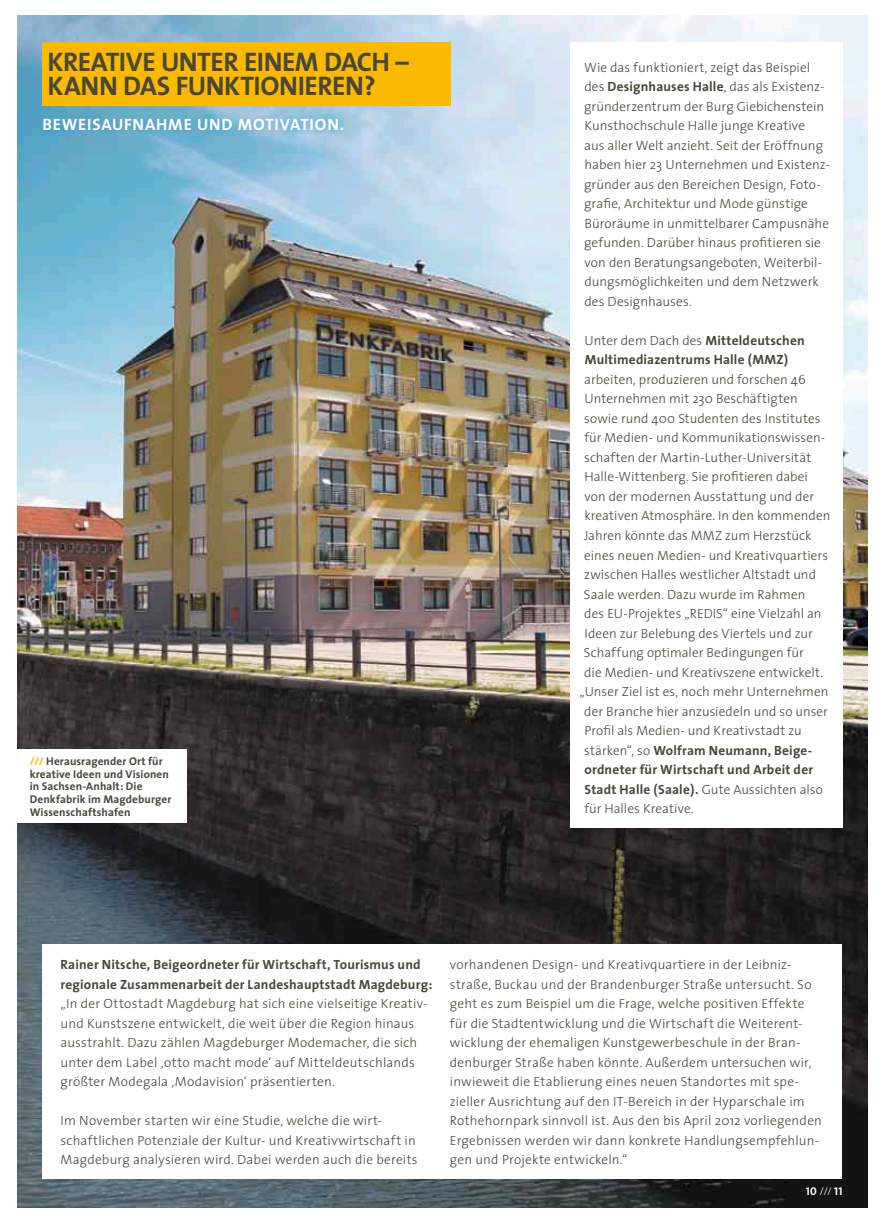
<style>
.page{position:relative;width:885px;height:1225px;background:#fff}
.page>*{position:absolute;margin:0;border:0;box-sizing:border-box;transform-origin:0 0}
.t1{font:700 27px/24px "The Sans";letter-spacing:-.015em;color:#48473a}
.t2{font:700 16.5px "The Sans";letter-spacing:.05em;color:#fff}
.t3{font:300 13.35px/19.5px "The Sans";letter-spacing:.01em;color:#48473a}
.t4{font:700 13.35px/19.5px "The Sans";letter-spacing:.01em;color:#48473a}
.t5{font:700 11.25px/12.8px "The Sans";letter-spacing:.01em;color:#48473a}
.t6{font:11.25px "The Sans Bold Caps";color:#fff}
.s1{color:#fbb900}
.s2{font-weight:700}
.s3{font-weight:300}
.s4{font-family:"The Sans Light Caps"}
</style>
<div class="page">
<img style="left:17px;top:16px;width:850px;height:1192px">
<div style="left:43px;top:43px;width:408px;height:63px;background:#fbb900"></div>
<div style="left:36px;top:111px;width:314px;height:27px;background:#349cbb;opacity:.8"></div>
<div style="left:43px;top:944px;width:799px;height:235px;background:#fff"></div>
<div style="left:15px;top:750px;width:172px;height:73px;background:#fff"></div>
<div style="left:570px;top:43px;width:272px;height:785px;background:#fff"></div>
<h1 class="t1" style="left:47px;top:49px;width:363px">Kreative unter einem dach – kann das funktionieren?</h1>
<p class="t2" style="left:43px;top:111px;width:207px">Beweisaufnahme und MOTIVATION</p>
<p class="t2" style="left:340px;top:111px;width:6px">.</p>
<p class="t5" style="left:30px;top:754px;width:143px"><span class="s1">///</span> Herausragender Ort für kreative Ideen und Visionen in Sachsen-Anhalt: Die<br>Denkfabrik im Magdeburger<br>Wissenschaftshafen</p>
<p class="t3" style="left:584px;top:57px;width:247px">Wie das funktioniert, zeigt das Beispiel des <span class="s2">Designhauses Halle</span>, das als Existenz&shy;gründerzentrum der Burg Giebichenstein Kunsthochschule Halle junge Kreative<br>aus aller Welt anzieht. Seit der Eröffnung haben hier 23 Unternehmen und Existenz&shy;gründer aus den Bereichen Design, Foto&shy;grafie, Architektur und Mode günstige Büroräume in unmittelbarer Campusnähe gefunden. Darüber hinaus profitieren sie von den Beratungsangeboten, Weiterbil&shy;dungsmöglichkeiten und dem Netzwerk des Designhauses.</p>
<p class="t4" style="left:584px;top:330px;width:222px"><span class="s3">Unter dem Dach des</span> Mitteldeutschen<br>Multimediazentrums Halle (MMZ</p>
<p class="t4" style="left:784px;top:350px;width:6px">)</p>
<p class="t3" style="left:584px;top:369px;width:223px">arbeiten, produzieren und forschen 46</p>
<p class="t3" style="left:584px;top:389px;width:215px">Unternehmen mit 230 Beschäftigten</p>
<p class="t3" style="left:584px;top:408px;width:238px">sowie rund 400 Studenten des Institutes</p>
<p class="t3" style="left:584px;top:428px;width:242px">für Medien- und Kommunikationswissen-</p>
<p class="t3" style="left:584px;top:447px;width:228px">schaften der Martin-Luther-Universität</p>
<p class="t3" style="left:584px;top:467px;width:225px">Halle-Wittenberg. Sie profitieren dabei</p>
<p class="t3" style="left:584px;top:486px;width:231px">von der modernen Ausstattung und der</p>
<p class="t3" style="left:584px;top:506px;width:247px">kreativen Atmosphäre. In den kommenden</p>
<p class="t3" style="left:584px;top:525px;width:229px">Jahren könnte das MMZ zum Herzstück</p>
<p class="t3" style="left:584px;top:545px;width:245px">eines neuen Medien- und Kreativquartiers</p>
<p class="t3" style="left:584px;top:564px;width:233px">zwischen Halles westlicher Altstadt und</p>
<p class="t3" style="left:584px;top:584px;width:223px">Saale werden. Dazu wurde im Rahmen</p>
<p class="t3" style="left:584px;top:603px;width:239px">des EU-Projektes „REDIS“ eine Vielzahl an</p>
<p class="t3" style="left:584px;top:623px;width:230px">Ideen zur Belebung des Viertels und zur</p>
<p class="t3" style="left:584px;top:642px;width:221px">Schaffung optimaler Bedingungen für</p>
<p class="t3" style="left:584px;top:662px;width:240px">die Medien- und Kreativszene entwickelt.</p>
<p class="t3" style="left:579px;top:681px;width:250px">„Unser Ziel ist es, noch mehr Unternehmen</p>
<p class="t3" style="left:584px;top:701px;width:245px">der Branche hier anzusiedeln und so unser</p>
<p class="t3" style="left:584px;top:720px;width:219px">Profil als Medien- und Kreativstadt zu</p>
<p class="t4" style="left:584px;top:740px;width:230px"><span class="s3">stärken“, so</span> Wolfram Neumann, Beige-</p>
<p class="t4" style="left:584px;top:759px;width:230px">ordneter für Wirtschaft und Arbeit der</p>
<p class="t4" style="left:584px;top:779px;width:240px">Stadt Halle (Saale). <span class="s3">Gute Aussichten also</span></p>
<p class="t3" style="left:584px;top:798px;width:111px">für Halles Kreative.</p>
<p class="t4" style="left:60px;top:954px;width:373px">Rainer Nitsche, Beigeordneter für Wirtschaft, Tourismus und regionale Zusammenarbeit der Landeshauptstadt Magdeburg:</p>
<p class="t3" style="left:61px;top:993px;width:368px">„In der Ottostadt Magdeburg hat sich eine vielseitige Kreativ&shy;und Kunstszene entwickelt, die weit über die Region hinaus ausstrahlt. Dazu zählen Magdeburger Modemacher, die sich unter dem Label ‚otto macht mode‘ auf Mitteldeutschlands größter Modegala ‚Modavision‘ präsentierten.</p>
<p class="t3" style="left:61px;top:1110px;width:358px">Im November starten wir eine Studie, welche die wirt&shy;schaftlichen Potenziale der Kultur- und Kreativwirtschaft in<br>Magdeburg analysieren wird. Dabei werden auch die bereits</p>
<p class="t3" style="left:450px;top:954px;width:373px">vorhandenen Design- und Kreativquartiere in der Leibniz&shy;straße, Buckau und der Brandenburger Straße untersucht. So geht es zum Beispiel um die Frage, welche positiven Effekte für die Stadtentwicklung und die Wirtschaft die Weiterent&shy;wicklung der ehemaligen Kunstgewerbeschule in der Bran&shy;denburger Straße haben könnte. Außerdem untersuchen wir, inwieweit die Etablierung eines neuen Standortes mit spe&shy;zieller Ausrichtung auf den IT-Bereich in der Hyparschale im Rothehornpark sinnvoll ist. Aus den bis April 2012 vorliegenden Ergebnissen werden wir dann konkrete Handlungsempfehlun&shy;gen und Projekte entwickeln.“</p>
<p class="t6" style="left:805px;top:1181px;width:38px">10 <span class="s4">///</span> 11</p>
</div>
